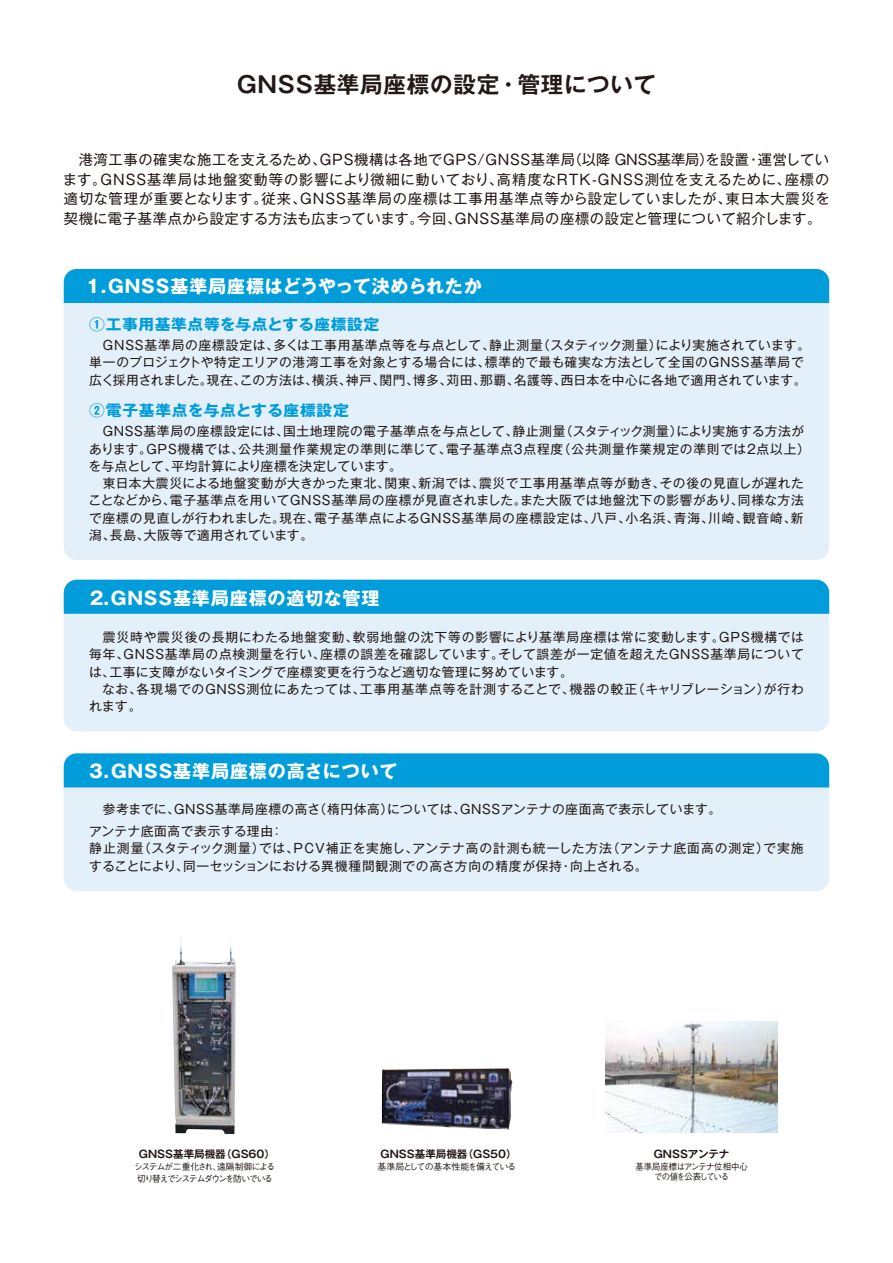
<style>
.page{position:relative;width:893px;height:1263px;background:#fff}
.page>*{position:absolute;margin:0;border:0;box-sizing:border-box;transform-origin:0 0}
.t1{font:700 22.5px "Gothic MB101 Pro De";letter-spacing:.035em;color:#221815}
.t2{font:700 18px "Gothic MB101 Pro";letter-spacing:.05em;color:#fff}
.t3{font:700 15px "Gothic MB101 Pro";letter-spacing:.04em;color:#009dda;scale:1.05 1}
.t4{font:14.25px/19.5px "Gothic MB101 Pro";letter-spacing:.04em;color:#221815;text-align:justify}
.t5{font:12.75px/17.2px "Gothic MB101 Pro";letter-spacing:.045em;color:#221815}
.t6{font:700 10.5px "Gothic MB101 Pro De";color:#221815}
.t7{font:500 9px/12px "Gothic BBB Pro";letter-spacing:-.14em;color:#221815;text-align:center}
.t8{font:500 9px/10.5px "Gothic BBB Pro";letter-spacing:-.08em;color:#221815;text-align:center;scale:.93 1}
.t9{font:500 9px "Gothic BBB Pro";letter-spacing:-.115em;color:#221815}
</style>
<div class="page">
<div style="left:64px;top:753px;width:765px;height:138px;background:#e3f0fa;border-radius:13px"></div>
<div style="left:64px;top:580px;width:765px;height:151px;background:#e3f0fa;border-radius:13px"></div>
<div style="left:64px;top:269px;width:765px;height:291px;background:#e3f0fa;border-radius:13px"></div>
<div style="left:64px;top:269px;width:765px;height:34px;background:#009dda"></div>
<div style="left:64px;top:580px;width:765px;height:34px;background:#009dda"></div>
<div style="left:64px;top:753px;width:765px;height:34px;background:#009dda"></div>
<img style="left:382px;top:1068px;width:130px;height:61px">
<img style="left:172px;top:938px;width:64px;height:196px">
<img style="left:605px;top:1022px;width:172px;height:110px">
<h1 class="t1" style="left:237px;top:66px;width:420px">GNSS基準局座標の設定・管理について</h1>
<p class="t4" style="left:63px;top:148px;width:768px">　港湾工事の確実な施工を支えるため、GPS機構は各地でGPS/GNSS基準局（以降 GNSS基準局）を設置・運営しています。GNSS基準局は地盤変動等の影響により微細に動いており、高精度なRTK-GNSS測位を支えるために、座標の適切な管理が重要となります。従来、GNSS基準局の座標は工事用基準点等から設定していましたが、東日本大震災を契機に電子基準点から設定する方法も広まっています。今回、GNSS基準局の座標の設定と管理について紹介します。</p>
<h2 class="t2" style="left:86px;top:271px;width:397px">1.GNSS基準局座標はどうやって決められたか</h2>
<p class="t3" style="left:89px;top:312px;width:278px">①工事用基準点等を与点とする座標設定</p>
<p class="t5" style="left:89px;top:335px;width:722px">　GNSS基準局の座標設定は、多くは工事用基準点等を与点として、静止測量（スタティック測量）により実施されています。単一のプロジェクトや特定エリアの港湾工事を対象とする場合には、標準的で最も確実な方法として全国のGNSS基準局で広く採用されました。現在、この方法は、横浜、神戸、関門、博多、苅田、那覇、名護等、西日本を中心に各地で適用されています。</p>
<p class="t3" style="left:89px;top:398px;width:249px">②電子基準点を与点とする座標設定</p>
<p class="t5" style="left:89px;top:421px;width:723px">　GNSS基準局の座標設定には、国土地理院の電子基準点を与点として、静止測量（スタティック測量）により実施する方法があります。GPS機構では、公共測量作業規定の準則に準じて、電子基準点3点程度（公共測量作業規定の準則では2点以上）を与点として、平均計算により座標を決定しています。<br>　東日本大震災による地盤変動が大きかった東北、関東、新潟では、震災で工事用基準点等が動き、その後の見直しが遅れたことなどから、電子基準点を用いてGNSS基準局の座標が見直されました。また大阪では地盤沈下の影響があり、同様な方法で座標の見直しが行われました。現在、電子基準点によるGNSS基準局の座標設定は、八戸、小名浜、青海、川崎、観音崎、新潟、長島、大阪等で適用されています。</p>
<h2 class="t2" style="left:90px;top:583px;width:291px">2.GNSS基準局座標の適切な管理</h2>
<p class="t5" style="left:89px;top:627px;width:716px;text-align:justify;text-indent:14px">震災時や震災後の長期にわたる地盤変動、軟弱地盤の沈下等の影響により基準局座標は常に変動します。GPS機構では毎年、GNSS基準局の点検測量を行い、座標の誤差を確認しています。そして誤差が一定値を超えたGNSS基準局については、工事に支障がないタイミングで座標変更を行うなど適切な管理に努めています。</p>
<p class="t5" style="left:89px;top:679px;width:716px;text-indent:13px">なお、各現場でのGNSS測位にあたっては、工事用基準点等を計測することで、機器の較正（キャリブレーション）が行われます。</p>
<h2 class="t2" style="left:89px;top:756px;width:310px">3.GNSS基準局座標の高さについて</h2>
<p class="t5" style="left:89px;top:796px;width:634px;line-height:22.5px">　参考までに、GNSS基準局座標の高さ（楕円体高）については、GNSSアンテナの座面高で表示しています。アンテナ底面高で表示する理由：</p>
<p class="t5" style="left:89px;top:838px;width:716px">静止測量（スタティック測量）では、PCV補正を実施し、アンテナ高の計測も統一した方法（アンテナ底面高の測定）で実施することにより、同一セッションにおける異機種間観測での高さ方向の精度が保持・向上される。</p>
<p class="t6" style="left:139px;top:1145px;width:138px">GNSS基準局機器（GS60）</p>
<p class="t7" style="left:134px;top:1159px;width:142px">システムが二重化され、遠隔制御による切り替えでシステムダウンを防いでいる</p>
<p class="t6" style="left:381px;top:1145px;width:138px">GNSS基準局機器（GS50）</p>
<p class="t9" style="left:377px;top:1159px;width:140px">基準局としての基本性能を備えている</p>
<p class="t6" style="left:654px;top:1145px;width:77px">GNSSアンテナ</p>
<p class="t8" style="left:635px;top:1160px;width:122px">基準局座標はアンテナ位相中心での値を公表している</p>
</div>
